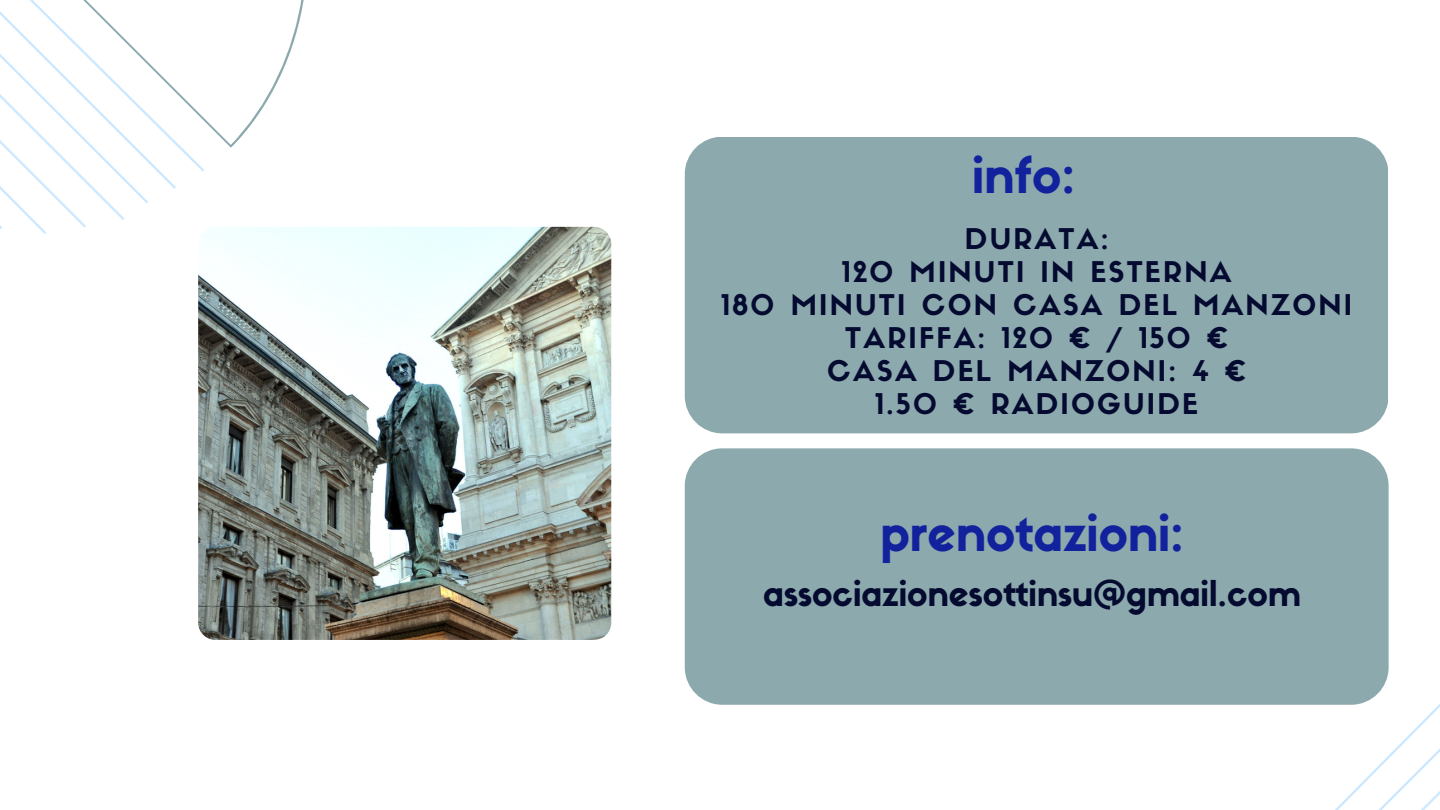
<style>
.page{position:relative;width:1440px;height:810px;background:#fff}
.page>*{position:absolute;margin:0;border:0;box-sizing:border-box;transform-origin:0 0}
.t1{font:50px "Sifonn Basic";color:#12229d}
.t2{font:35px "Sifonn Basic";color:#050a30}
.t3{font:28px "Sifonn Basic";letter-spacing:.08em;color:#050a30}
</style>
<div class="page">
<div style="left:685px;top:137px;width:703px;height:296px;background:#8ca9ad;border-radius:38px"></div>
<svg style="left:1335px;top:704px;width:105px;height:106px"></svg>
<svg style="left:207px;top:0;width:97px;height:148px"></svg>
<svg style="left:0;top:0;width:207px;height:234px"></svg>
<div style="left:685px;top:448px;width:704px;height:257px;background:#8ca9ad;border-radius:38px"></div>
<img style="left:198px;top:227px;width:413px;height:413px;border-radius:17px">
<h1 class="t1" style="left:972px;top:155px;width:104px">info:</h1>
<p class="t3" style="left:965px;top:228px;width:145px">DURATA:</p>
<p class="t3" style="left:842px;top:261px;width:391px">120 MINUTI IN ESTERNA</p>
<p class="t3" style="left:721px;top:294px;width:632px">180 MINUTI CON CASA DEL MANZONI</p>
<p class="t3" style="left:845px;top:327px;width:384px">TARIFFA: 120 € / 150 €</p>
<p class="t3" style="left:827px;top:360px;width:420px">CASA DEL MANZONI: 4 €</p>
<p class="t3" style="left:875px;top:393px;width:324px">1.50 € RADIOGUIDE</p>
<h1 class="t1" style="left:880px;top:513px;width:305px">prenotazioni:</h1>
<h2 class="t2" style="left:763px;top:580px;width:539px">associazionesottinsu@gmail.com</h2>
</div>
